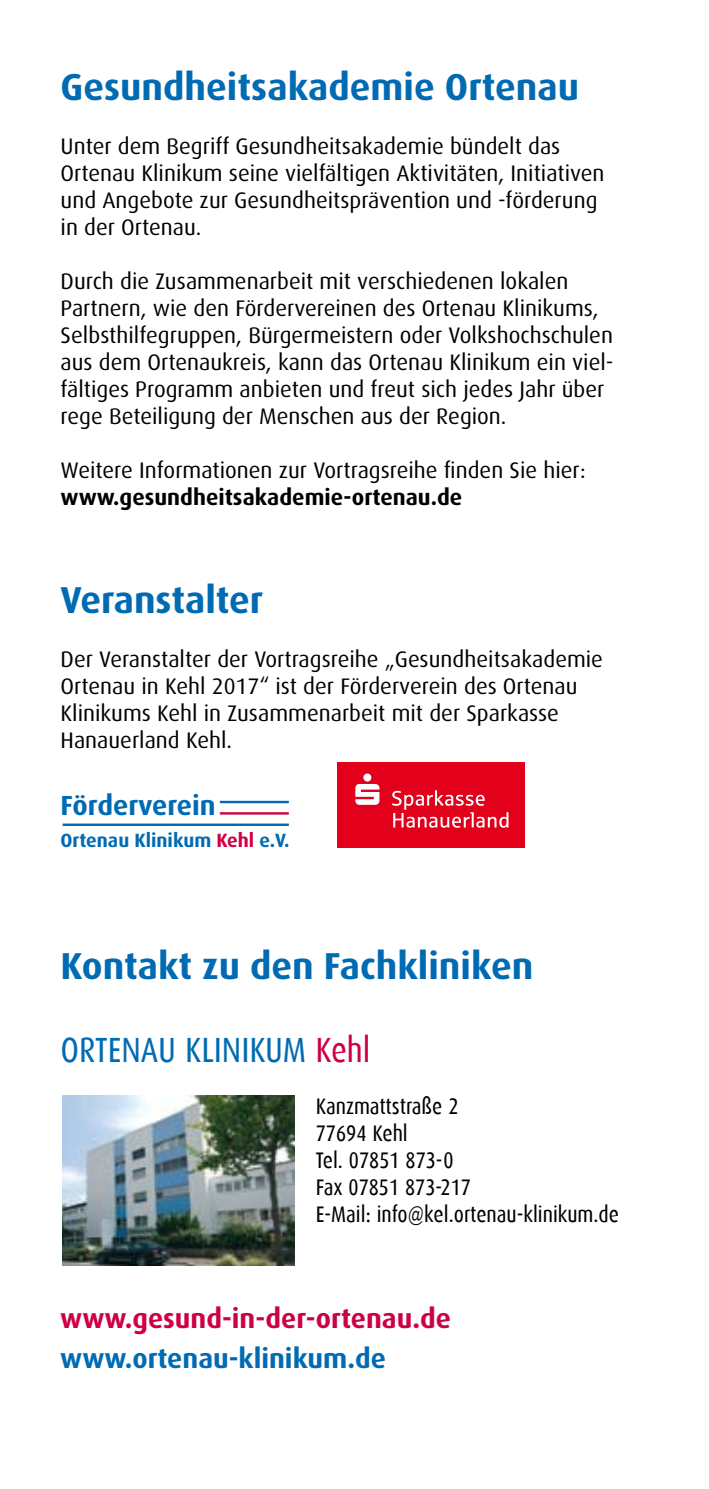
<style>
.page{position:relative;width:709px;height:1489px;background:#fff}
.page>*{position:absolute;margin:0;border:0;box-sizing:border-box;transform-origin:0 0}
.t1{font:700 37.5px "Dax Pro";color:#006bb3}
.t2{font:35px "Dax Condensed";color:#006bb3}
.t3{font:700 27.5px "Dax Pro";color:#006bb3}
.t4{font:700 27.5px "Dax Pro";color:#ce0044}
.t5{font:22.5px/27px "Dax Pro";color:#000}
.t6{font:22.5px/27px "Dax Condensed";color:#000}
.t7{font:700 22.5px "Dax Pro";color:#000}
.t8{font:700 19.25px "Dax Pro";color:#006bb3}
.s1{color:#ce0044}
</style>
<div class="page">
<img style="left:62px;top:1095px;width:232px;height:170px">
<hr style="left:63px;top:823px;width:226px;height:3px;background:#006bb3">
<hr style="left:220px;top:812px;width:69px;height:2px;background:#ce0044">
<hr style="left:220px;top:800px;width:69px;height:3px;background:#006bb3">
<div style="left:337px;top:762px;width:187px;height:85px;background:#e2001a"></div>
<svg style="left:355px;top:773px;width:24px;height:31px"></svg>
<svg style="left:392px;top:790px;width:116px;height:37px"></svg>
<h1 class="t1" style="left:61px;top:63px;width:520px">Gesundheitsakademie Ortenau</h1>
<p class="t5" style="left:61px;top:132px;width:545px">Unter dem Begriff Gesundheitsakademie bündelt das Ortenau Klinikum seine vielfältigen Aktivitäten, Initiativen und Angebote zur Gesundheitsprävention und -förderung in der Ortenau.</p>
<p class="t5" style="left:61px;top:267px;width:554px">Durch die Zusammenarbeit mit verschiedenen lokalen Partnern, wie den Fördervereinen des Ortenau Klinikums, Selbsthilfegruppen, Bürgermeistern oder Volkshochschulen aus dem Ortenaukreis, kann das Ortenau Klinikum ein viel&shy;fältiges Programm anbieten und freut sich jedes Jahr über rege Beteiligung der Menschen aus der Region.</p>
<p class="t5" style="left:61px;top:456px;width:526px">Weitere Informationen zur Vortragsreihe finden Sie hier:</p>
<p class="t7" style="left:61px;top:482px;width:403px">www.gesundheitsakademie-ortenau.de</p>
<h1 class="t1" style="left:61px;top:576px;width:204px">Veranstalter</h1>
<p class="t5" style="left:61px;top:645px;width:544px">Der Veranstalter der Vortragsreihe „Gesundheitsakademie Ortenau in Kehl 2017“ ist der Förderverein des Ortenau Klinikums Kehl in Zusammenarbeit mit der Sparkasse Hanauerland Kehl.</p>
<p class="t3" style="left:61px;top:787px;width:157px">Förderverein</p>
<p class="t8" style="left:61px;top:828px;width:231px">Ortenau Klinikum <span class="s1">Kehl</span> e.V.</p>
<h1 class="t1" style="left:61px;top:941px;width:474px">Kontakt zu den Fachkliniken</h1>
<h2 class="t2" style="left:61px;top:1030px;width:311px">ORTENAU KLINIKUM <span class="s1">Kehl</span></h2>
<p class="t6" style="left:316px;top:1093px;width:305px">Kanzmattstraße 2<br>77694 Kehl<br>Tel. 07851 873-0<br>Fax 07851 873-217<br>E-Mail: info@kel.ortenau-klinikum.de</p>
<p class="t4" style="left:60px;top:1300px;width:392px">www.gesund-in-der-ortenau.de</p>
<p class="t3" style="left:60px;top:1340px;width:327px">www.ortenau-klinikum.de</p>
</div>
